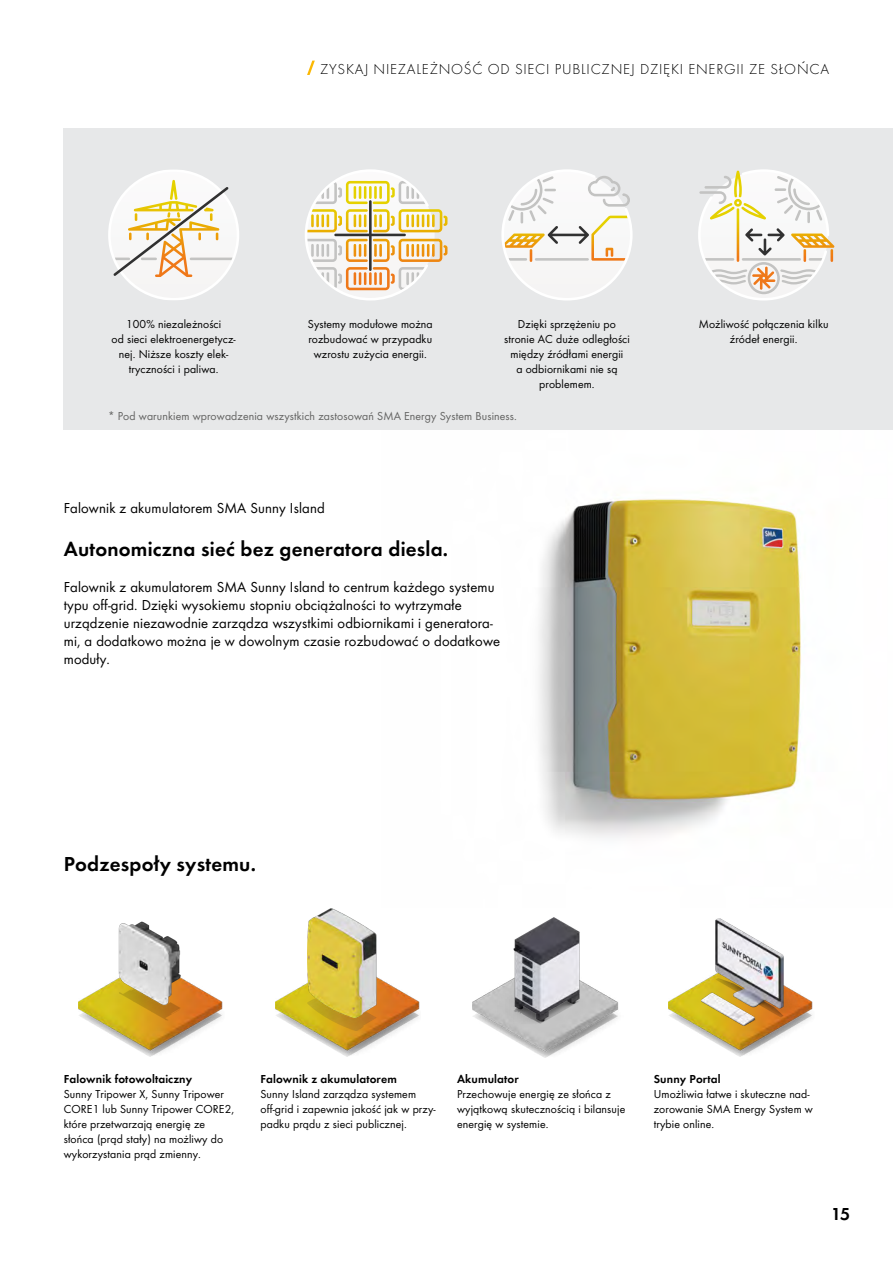
<style>
.page{position:relative;width:893px;height:1263px;background:#fff}
.page>*{position:absolute;margin:0;border:0;box-sizing:border-box;transform-origin:0 0}
.t1{font:600 21px "SMA Futura Global";letter-spacing:.01em;color:#000}
.t2{font:600 18px "SMA Futura Global";color:#000}
.t3{font:15px/18px "SMA Futura Global";letter-spacing:.01em;color:#000}
.t4{font:15px "SMA Futura Global Light";letter-spacing:.05em;color:#000}
.t5{font:12px/15px "SMA Futura Global";letter-spacing:.01em;color:#000;text-align:center}
.t6{font:12px "SMA Futura Global";letter-spacing:.01em;color:#636362}
.t7{font:600 12px "SMA Futura Global";letter-spacing:.01em;color:#000}
</style>
<div class="page">
<img style="left:381px;top:429px;width:512px;height:409px">
<div style="left:64px;top:128px;width:829px;height:301px;background:#e7e8e9"></div>
<svg style="left:307px;top:61px;width:8px;height:14px"></svg>
<svg style="left:108px;top:170px;width:131px;height:130px"></svg>
<svg style="left:305px;top:169px;width:137px;height:131px"></svg>
<svg style="left:501px;top:169px;width:132px;height:131px"></svg>
<svg style="left:698px;top:169px;width:136px;height:131px"></svg>
<img style="left:669px;top:982px;width:144px;height:75px">
<img style="left:79px;top:996px;width:86px;height:61px">
<img style="left:276px;top:961px;width:144px;height:96px">
<img style="left:88px;top:921px;width:135px;height:129px">
<img style="left:308px;top:908px;width:73px;height:122px">
<img style="left:701px;top:919px;width:103px;height:107px">
<img style="left:472px;top:994px;width:147px;height:64px">
<img style="left:486px;top:917px;width:121px;height:125px">
<p class="t4" style="left:320px;top:60px;width:511px">ZYSKAJ NIEZALEŻNOŚĆ OD SIECI PUBLICZNEJ DZIĘKI ENERGII ZE SŁOŃCA</p>
<p class="t5" style="left:111px;top:316px;width:126px">100% niezależności<br>od sieci elektroenergetycz&shy;nej. Niższe koszty elek&shy;tryczności i paliwa.</p>
<p class="t5" style="left:308px;top:316px;width:126px">Systemy modułowe można rozbudować w przypadku wzrostu zużycia energii.</p>
<p class="t5" style="left:504px;top:316px;width:127px">Dzięki sprzężeniu po stronie AC duże odległości między źródłami energii<br>a odbiornikami nie są problemem.</p>
<p class="t5" style="left:699px;top:316px;width:131px">Możliwość połączenia kilku źródeł energii.</p>
<p class="t6" style="left:108px;top:409px;width:410px">* Pod warunkiem wprowadzenia wszystkich zastosowań SMA Energy System Business.</p>
<p class="t3" style="left:64px;top:499px;width:263px">Falownik z akumulatorem SMA Sunny Island</p>
<h1 class="t1" style="left:64px;top:536px;width:386px">Autonomiczna sieć bez generatora diesla.</h1>
<p class="t3" style="left:64px;top:577px;width:438px">Falownik z akumulatorem SMA Sunny Island to centrum każdego systemu typu off-grid. Dzięki wysokiemu stopniu obciążalności to wytrzymałe urządzenie niezawodnie zarządza wszystkimi odbiornikami i generatora&shy;mi, a dodatkowo można je w dowolnym czasie rozbudować o dodatkowe moduły.</p>
<h1 class="t1" style="left:64px;top:851px;width:194px">Podzespoły systemu.</h1>
<p class="t7" style="left:64px;top:1072px;width:130px">Falownik fotowoltaiczny</p>
<p class="t5" style="left:64px;top:1087px;width:172px;text-align:left">Sunny Tripower X, Sunny Tripower<br>CORE1 lub Sunny Tripower CORE2, które przetwarzają energię ze słońca (prąd stały) na możliwy do wykorzystania prąd zmienny.</p>
<p class="t7" style="left:260px;top:1072px;width:138px">Falownik z akumulatorem</p>
<p class="t5" style="left:260px;top:1087px;width:177px;text-align:left">Sunny Island zarządza systemem off-grid i zapewnia jakość jak w przy&shy;padku prądu z sieci publicznej.</p>
<p class="t7" style="left:457px;top:1072px;width:63px">Akumulator</p>
<p class="t5" style="left:457px;top:1087px;width:170px;text-align:left">Przechowuje energię ze słońca z wyjątkową skutecznością i bilansuje energię w systemie.</p>
<p class="t7" style="left:654px;top:1072px;width:68px">Sunny Portal</p>
<p class="t5" style="left:654px;top:1087px;width:161px;text-align:left">Umożliwia łatwe i skuteczne nad&shy;zorowanie SMA Energy System w trybie online.</p>
<h2 class="t2" style="left:831px;top:1204px;width:21px">15</h2>
</div>
